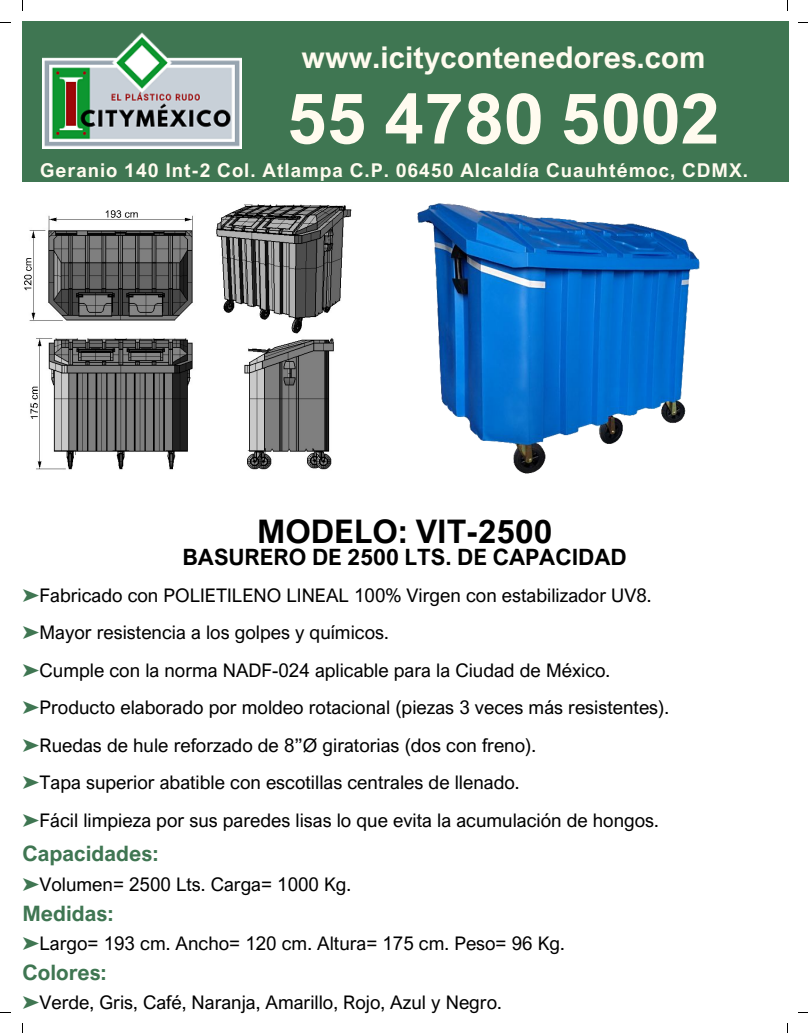
<style>
.page{position:relative;width:808px;height:1033px;background:#fff}
.page>*{position:absolute;margin:0;border:0;box-sizing:border-box;transform-origin:0 0}
.t1{font:700 70px "Arial Nova";color:#fffbef}
.t2{font:700 32.5px "Arial Nova";color:#000}
.t3{font:700 30px "Arial Nova";color:#fffbef}
.t4{font:700 22.5px "Arial Nova";color:#000}
.t5{font:700 21.25px "Arial Nova";color:#3f7652}
.t6{font:700 19px "Arial Nova";letter-spacing:.05em;color:#fffbef}
.t7{font:18.75px/37.5px "Arial Nova";color:#000}
.s1{font-family:"Free Serif";color:#3f7652}
</style>
<div class="page">
<img style="left:24px;top:204px;width:328px;height:266px">
<img style="left:417px;top:203px;width:283px;height:271px">
<div style="left:22px;top:22px;width:766px;height:160px;background:#3f7652"></div>
<img style="left:42px;top:32px;width:199px;height:117px">
<h3 class="t3" style="left:301px;top:38px;width:405px">www.icitycontenedores.com</h3>
<h1 class="t1" style="left:287px;top:75px;width:434px">55 4780 5002</h1>
<p class="t6" style="left:40px;top:158px;width:709px">Geranio 140 Int-2 Col. Atlampa C.P. 06450 Alcaldía Cuauhtémoc, CDMX.</p>
<h2 class="t2" style="left:257px;top:510px;width:296px">MODELO: VIT-2500</h2>
<p class="t4" style="left:182px;top:543px;width:445px">BASURERO DE 2500 LTS. DE CAPACIDAD</p>
<p class="t7" style="left:22px;top:576px;width:648px"><span class="s1">➤</span>Fabricado con POLIETILENO LINEAL 100% Virgen con estabilizador UV8. <span class="s1">➤</span>Mayor resistencia a los golpes y químicos.<br><span class="s1">➤</span>Cumple con la norma NADF-024 aplicable para la Ciudad de México. <span class="s1">➤</span>Producto elaborado por moldeo rotacional (piezas 3 veces más resistentes). <span class="s1">➤</span>Ruedas de hule reforzado de 8”Ø giratorias (dos con freno).<br><span class="s1">➤</span>Tapa superior abatible con escotillas centrales de llenado.<br><span class="s1">➤</span>Fácil limpieza por sus paredes lisas lo que evita la acumulación de hongos.</p>
<p class="t5" style="left:22px;top:840px;width:138px">Capacidades:</p>
<p class="t7" style="left:22px;top:864px;width:330px"><span class="s1">➤</span>Volumen= 2500 Lts. Carga= 1000 Kg.</p>
<p class="t5" style="left:22px;top:899px;width:93px">Medidas:</p>
<p class="t7" style="left:22px;top:923px;width:544px"><span class="s1">➤</span>Largo= 193 cm. Ancho= 120 cm. Altura= 175 cm. Peso= 96 Kg.</p>
<p class="t5" style="left:22px;top:958px;width:86px">Colores:</p>
<p class="t7" style="left:22px;top:982px;width:481px"><span class="s1">➤</span>Verde, Gris, Café, Naranja, Amarillo, Rojo, Azul y Negro.</p>
</div>
